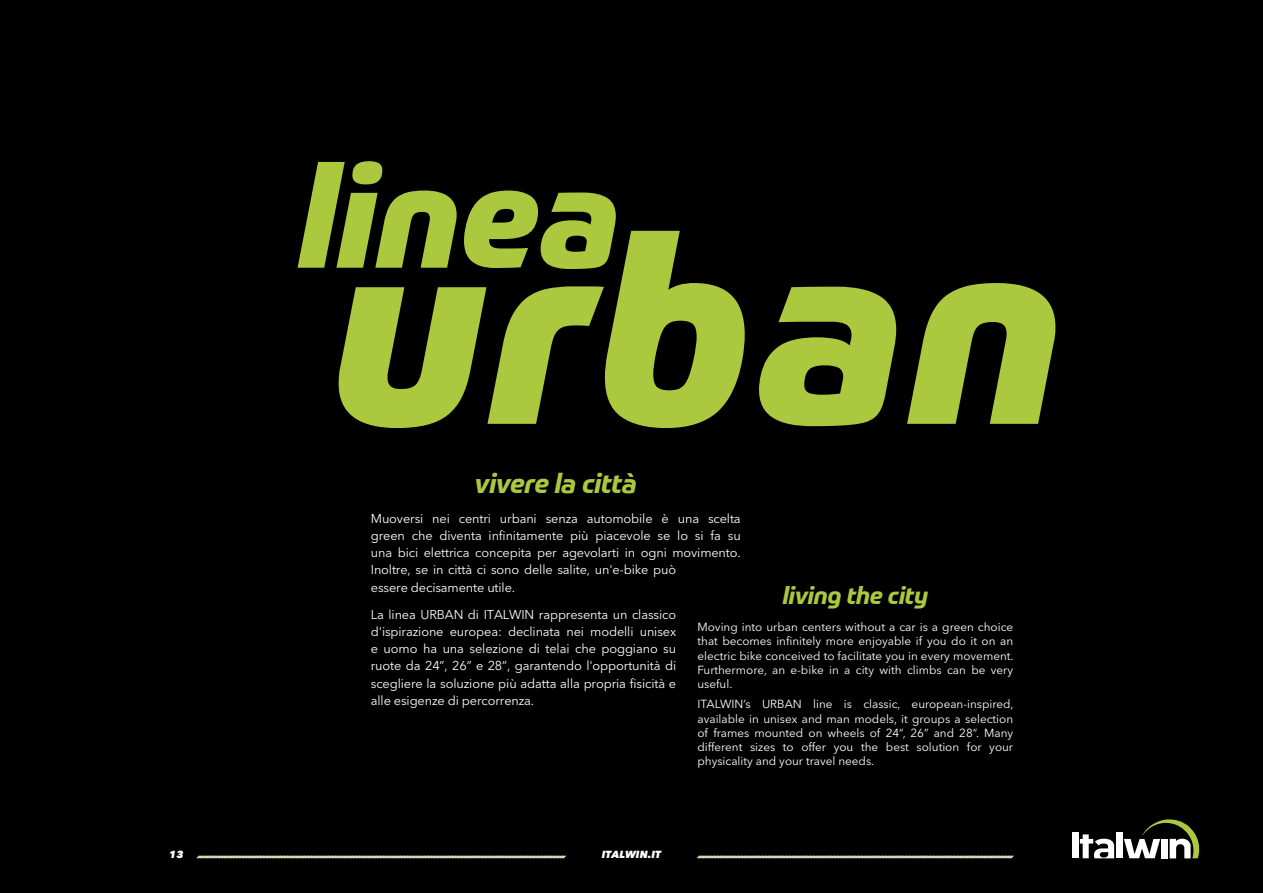
<style>
.page{position:relative;width:1263px;height:893px;background:#000}
.page>*{position:absolute;margin:0;border:0;box-sizing:border-box;transform-origin:0 0}
.t1{font:italic 800 259.8px "Prometo";letter-spacing:.02em;color:#abc83f}
.t2{font:italic 800 142.35px "Prometo";color:#abc83f}
.t3{font:italic 700 27px "Prometo";letter-spacing:-.01em;color:#abc83f}
.t4{font:italic 700 24px "Prometo";letter-spacing:-.01em;color:#abc83f}
.t5{font:12.75px/17.2px "Avenir Next LT Pro";letter-spacing:-.01em;color:#fff}
.t6{font:11.7px/14.2px "Avenir Next LT Pro";color:#fff;text-align:justify}
.t7{font:italic 800 10.2px "Avenir Next LT Pro";color:#fff}
</style>
<div class="page">
<svg style="left:196px;top:855px;width:370px;height:4px"></svg>
<svg style="left:697px;top:855px;width:317px;height:4px"></svg>
<div style="left:1071px;top:833px;width:7px;height:25px;background:#fff"></div>
<div style="left:1116px;top:832px;width:6px;height:26px;background:#fff"></div>
<svg style="left:1124px;top:819px;width:76px;height:39px"></svg>
<svg style="left:1080px;top:834px;width:34px;height:24px"></svg>
<h2 class="t2" style="left:299px;top:127px;width:323px">linea</h2>
<h1 class="t1" style="left:331px;top:168px;width:733px">urban</h1>
<h3 class="t3" style="left:475px;top:466px;width:164px">vivere la città</h3>
<p class="t5" style="left:371px;top:509px;width:371px">Muoversi nei centri urbani senza automobile è una scelta green che diventa infinitamente più piacevole se lo si fa su una bici elettrica concepita per agevolarti in ogni movimento.<br>Inoltre, se in città ci sono delle salite, un'e-bike può<br>essere decisamente utile.</p>
<p class="t5" style="left:371px;top:605px;width:307px;text-align:justify">La linea URBAN di ITALWIN rappresenta un classico d'ispirazione europea: declinata nei modelli unisex e uomo ha una selezione di telai che poggiano su ruote da 24”, 26” e 28”, garantendo l'opportunità di scegliere la soluzione più adatta alla propria fisicità e alle esigenze di percorrenza.</p>
<h3 class="t4" style="left:783px;top:580px;width:147px">living the city</h3>
<p class="t6" style="left:697px;top:620px;width:318px">Moving into urban centers without a car is a green choice that becomes infinitely more enjoyable if you do it on an electric bike conceived to facilitate you in every movement.<br>Furthermore, an e-bike in a city with climbs can be very useful.</p>
<p class="t6" style="left:697px;top:697px;width:318px">ITALWIN’s URBAN line is classic, european-inspired, available in unisex and man models, it groups a selection of frames mounted on wheels of 24“, 26” and 28“. Many different sizes to offer you the best solution for your physicality and your travel needs.</p>
<p class="t7" style="left:169px;top:848px;width:16px">13</p>
<p class="t7" style="left:602px;top:848px;width:61px">ITALWIN.IT</p>
</div>
